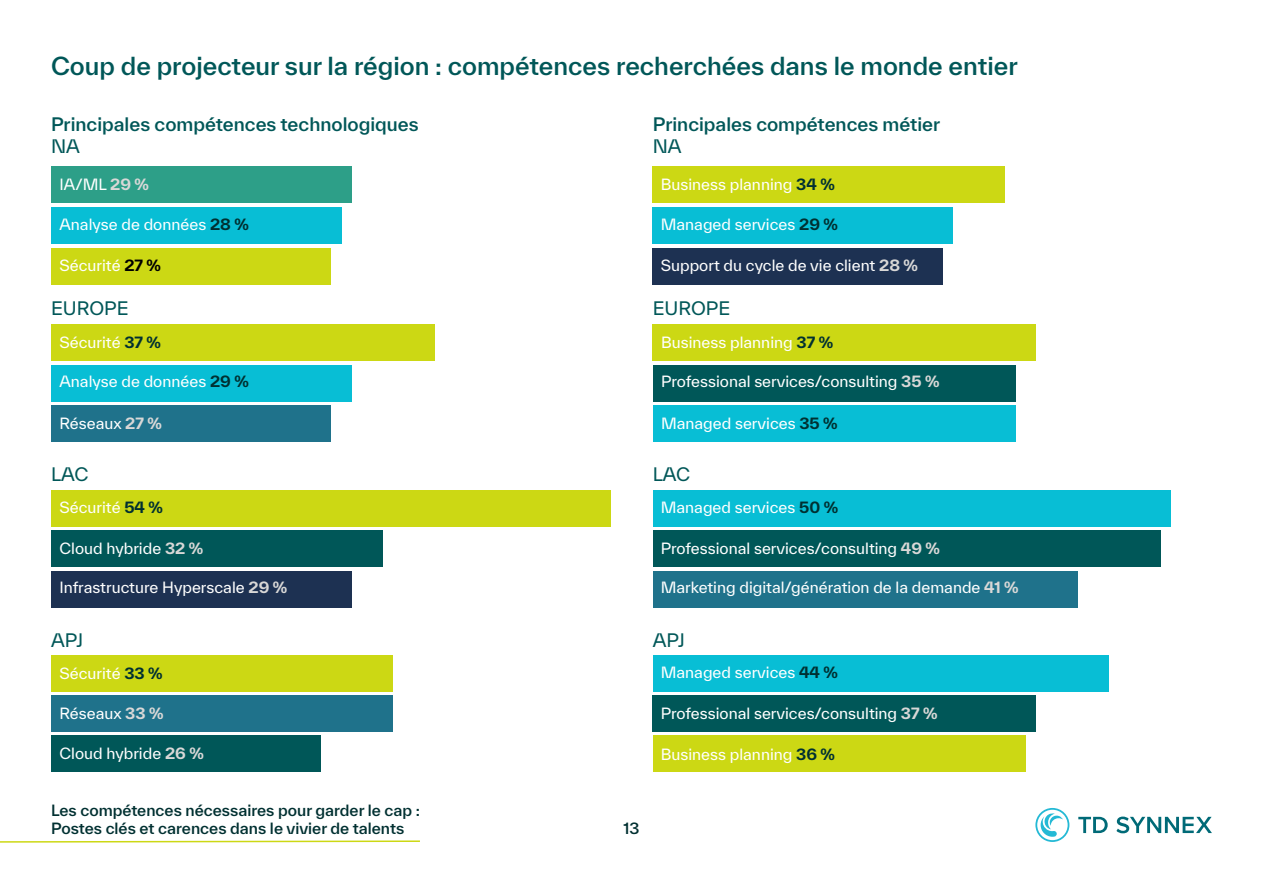
<style>
.page{position:relative;width:1263px;height:893px;background:#fff}
.page>*{position:absolute;margin:0;border:0;box-sizing:border-box;transform-origin:0 0}
.t1{font:500 24px "TWK Everett";color:#005758}
.t2{font:500 18px "TWK Everett";color:#005758}
.t3{font:18px "TWK Everett";color:#005758}
.t4{font:15px "TWK Everett";color:#fff}
.t5{font:500 15px/18px "TWK Everett";color:#003031}
.s1{font-weight:700;color:#d9d8d7}
.s2{font-weight:700;color:#003031}
.s3{font-weight:700;color:#000}
</style>
<div class="page">
<div style="left:653px;top:406px;width:362px;height:36px;background:#08bed5"></div>
<div style="left:653px;top:365px;width:362px;height:37px;background:#005758"></div>
<div style="left:653px;top:324px;width:383px;height:37px;background:#ccd814"></div>
<div style="left:51px;top:248px;width:280px;height:37px;background:#ccd814"></div>
<div style="left:51px;top:207px;width:290px;height:37px;background:#08bed5"></div>
<div style="left:51px;top:167px;width:300px;height:36px;background:#2d9f88"></div>
<div style="left:51px;top:406px;width:280px;height:36px;background:#1f728b"></div>
<div style="left:51px;top:365px;width:300px;height:37px;background:#08bed5"></div>
<div style="left:51px;top:324px;width:383px;height:37px;background:#ccd814"></div>
<div style="left:51px;top:571px;width:300px;height:36px;background:#1d3152"></div>
<div style="left:51px;top:531px;width:331px;height:36px;background:#005758"></div>
<div style="left:51px;top:490px;width:559px;height:37px;background:#ccd814"></div>
<div style="left:51px;top:735px;width:269px;height:37px;background:#005758"></div>
<div style="left:51px;top:695px;width:342px;height:36px;background:#1f728b"></div>
<div style="left:51px;top:655px;width:342px;height:36px;background:#ccd814"></div>
<div style="left:653px;top:248px;width:290px;height:37px;background:#1d3152"></div>
<div style="left:653px;top:207px;width:300px;height:37px;background:#08bed5"></div>
<div style="left:653px;top:167px;width:352px;height:36px;background:#ccd814"></div>
<div style="left:653px;top:571px;width:424px;height:36px;background:#1f728b"></div>
<div style="left:653px;top:531px;width:507px;height:36px;background:#005758"></div>
<div style="left:653px;top:490px;width:518px;height:37px;background:#08bed5"></div>
<div style="left:653px;top:735px;width:373px;height:37px;background:#ccd814"></div>
<div style="left:653px;top:695px;width:383px;height:36px;background:#005758"></div>
<div style="left:653px;top:655px;width:455px;height:36px;background:#08bed5"></div>
<svg style="left:1035px;top:808px;width:34px;height:34px"></svg>
<svg style="left:1078px;top:817px;width:30px;height:16px"></svg>
<svg style="left:1116px;top:817px;width:96px;height:16px"></svg>
<svg style="left:0;top:840px;width:420px;height:3px"></svg>
<h1 class="t1" style="left:51px;top:49px;width:968px">Coup de projecteur sur la région : compétences recherchées dans le monde entier</h1>
<p class="t2" style="left:51px;top:111px;width:369px">Principales compétences technologiques</p>
<p class="t3" style="left:51px;top:133px;width:30px">NA</p>
<p class="t2" style="left:653px;top:111px;width:289px">Principales compétences métier</p>
<p class="t3" style="left:653px;top:133px;width:30px">NA</p>
<p class="t4" style="left:60px;top:174px;width:91px">IA/ML <span class="s1">29 %</span></p>
<p class="t4" style="left:661px;top:174px;width:175px">Business planning <span class="s2">34 %</span></p>
<p class="t4" style="left:60px;top:214px;width:191px">Analyse de données <span class="s2">28 %</span></p>
<p class="t4" style="left:661px;top:214px;width:179px">Managed services <span class="s2">29 %</span></p>
<p class="t4" style="left:60px;top:255px;width:103px">Sécurité <span class="s3">27 %</span></p>
<p class="t4" style="left:661px;top:255px;width:259px">Support du cycle de vie client <span class="s1">28 %</span></p>
<p class="t3" style="left:51px;top:295px;width:79px">EUROPE</p>
<p class="t3" style="left:653px;top:295px;width:79px">EUROPE</p>
<p class="t4" style="left:60px;top:332px;width:103px">Sécurité <span class="s2">37 %</span></p>
<p class="t4" style="left:661px;top:332px;width:173px">Business planning <span class="s2">37 %</span></p>
<p class="t4" style="left:60px;top:371px;width:191px">Analyse de données <span class="s2">29 %</span></p>
<p class="t4" style="left:661px;top:371px;width:280px">Professional services/consulting <span class="s1">35 %</span></p>
<p class="t4" style="left:60px;top:413px;width:104px">Réseaux <span class="s1">27 %</span></p>
<p class="t4" style="left:661px;top:413px;width:178px">Managed services <span class="s2">35 %</span></p>
<p class="t3" style="left:51px;top:461px;width:39px">LAC</p>
<p class="t3" style="left:653px;top:461px;width:39px">LAC</p>
<p class="t4" style="left:60px;top:497px;width:105px">Sécurité <span class="s2">54 %</span></p>
<p class="t4" style="left:60px;top:538px;width:145px">Cloud hybride <span class="s1">32 %</span></p>
<p class="t4" style="left:60px;top:577px;width:229px">Infrastructure Hyperscale <span class="s1">29 %</span></p>
<p class="t4" style="left:661px;top:497px;width:179px">Managed services <span class="s2">50 %</span></p>
<p class="t4" style="left:661px;top:538px;width:281px">Professional services/consulting <span class="s1">49 %</span></p>
<p class="t4" style="left:661px;top:577px;width:359px">Marketing digital/génération de la demande <span class="s1">41 %</span></p>
<p class="t3" style="left:51px;top:628px;width:34px">APJ</p>
<p class="t3" style="left:653px;top:628px;width:34px">APJ</p>
<p class="t4" style="left:60px;top:663px;width:105px">Sécurité <span class="s2">33 %</span></p>
<p class="t4" style="left:60px;top:703px;width:105px">Réseaux <span class="s1">33 %</span></p>
<p class="t4" style="left:60px;top:743px;width:146px">Cloud hybride <span class="s1">26 %</span></p>
<p class="t4" style="left:661px;top:662px;width:179px">Managed services <span class="s2">44 %</span></p>
<p class="t4" style="left:661px;top:703px;width:278px">Professional services/consulting <span class="s1">37 %</span></p>
<p class="t4" style="left:661px;top:743px;width:176px">Business planning <span class="s2">36 %</span></p>
<p class="t5" style="left:51px;top:801px;width:370px">Les compétences nécessaires pour garder le cap :<br>Postes clés et carences dans le vivier de talents</p>
<p class="t5" style="left:623px;top:819px;width:17px">13</p>
</div>
